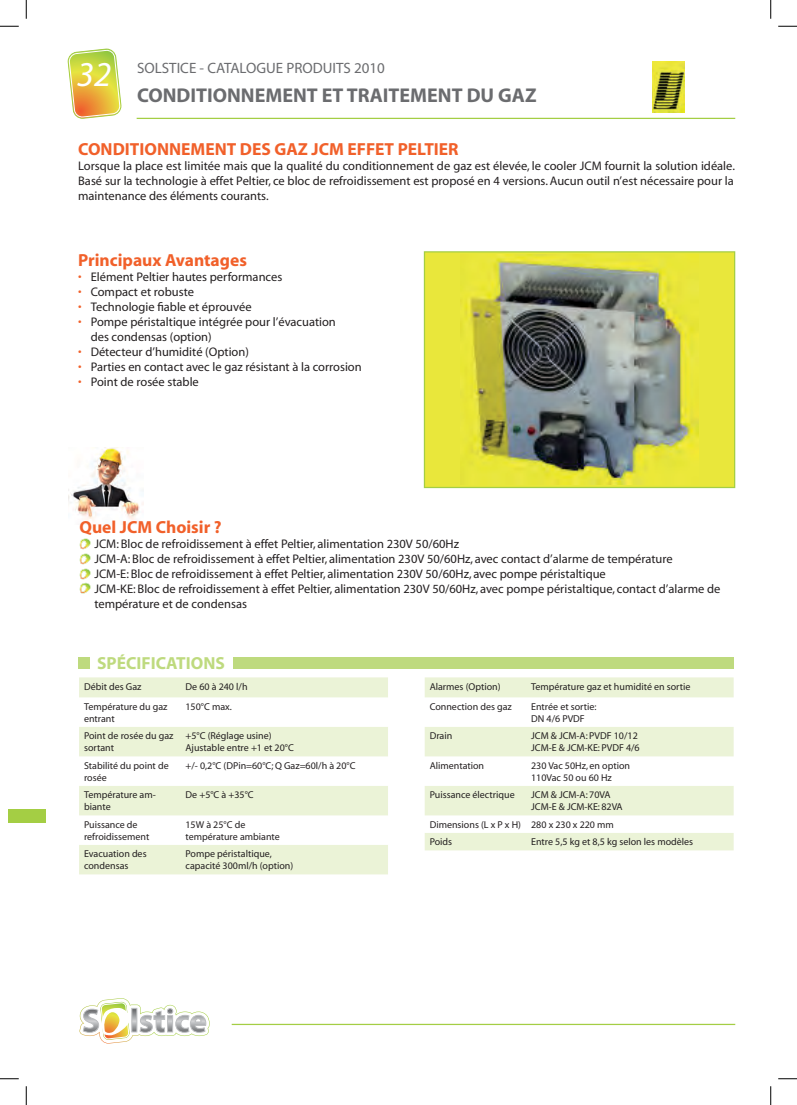
<style>
.page{position:relative;width:797px;height:1105px;background:#fff}
.page>*{position:absolute;margin:0;border:0;box-sizing:border-box;transform-origin:0 0}
.t1{font:italic 35px "Myriad";color:#fff}
.t2{font:700 20px "Myriad";color:#6b6c6f}
.t3{font:700 17.5px "Myriad";color:#f1602a}
.t4{font:700 17.5px "Myriad";color:#beda7e}
.t5{font:15px "Myriad";color:#6b6c6f}
.t6{font:12.5px/15px "Myriad";color:#231f20}
.t7{font:12.5px/15px "Myriad";color:#f1602a;text-align:justify}
.t8{font:10px/12px "Myriad";color:#231f20}
</style>
<div class="page">
<img style="left:69px;top:447px;width:74px;height:74px">
<svg style="left:79px;top:677px;width:309px;height:197px;fill:#ebf3d7"></svg>
<svg style="left:425px;top:677px;width:308px;height:173px;fill:#ebf3d7"></svg>
<div style="left:78px;top:657px;width:12px;height:12px;background:#beda7e"></div>
<div style="left:233px;top:657px;width:501px;height:12px;background:#beda7e"></div>
<div style="left:424px;top:252px;width:310px;height:235px;background:#e9e73b"></div>
<img style="left:464px;top:255px;width:234px;height:229px">
<div style="left:424px;top:251px;width:311px;height:237px;border:1px solid #a4ce44"></div>
<svg style="left:80px;top:538px;width:11px;height:56px"></svg>
<svg style="left:68px;top:49px;width:53px;height:70px"></svg>
<svg style="left:79px;top:998px;width:130px;height:45px"></svg>
<hr style="left:137px;top:118px;width:598px;height:1px;background:#a4ce44">
<hr style="left:232px;top:1024px;width:503px;height:1px;background:#a4ce44">
<img style="left:652px;top:62px;width:32px;height:51px">
<div style="left:9px;top:809px;width:37px;height:14px;background:#a4ce44"></div>
<svg style="left:0;top:25px;width:19px;height:2px"></svg>
<svg style="left:778px;top:25px;width:19px;height:2px"></svg>
<svg style="left:0;top:1078px;width:19px;height:1px"></svg>
<svg style="left:778px;top:1078px;width:19px;height:1px"></svg>
<svg style="left:25px;top:0;width:2px;height:19px"></svg>
<svg style="left:25px;top:1086px;width:2px;height:19px"></svg>
<svg style="left:770px;top:0;width:1px;height:19px"></svg>
<svg style="left:770px;top:1086px;width:1px;height:19px"></svg>
<h1 class="t1" style="left:77px;top:57px;width:36px">32</h1>
<p class="t5" style="left:137px;top:60px;width:249px">SOLSTICE - CATALOGUE PRODUITS 2010</p>
<h2 class="t2" style="left:137px;top:85px;width:401px">CONDITIONNEMENT ET TRAITEMENT DU GAZ</h2>
<h3 class="t3" style="left:78px;top:140px;width:382px">CONDITIONNEMENT DES GAZ JCM EFFET PELTIER</h3>
<p class="t6" style="left:78px;top:159px;width:658px;text-align:justify">Lorsque la place est limitée mais que la qualité du conditionnement de gaz est élevée, le cooler JCM fournit la solution idéale.<br>Basé sur la technologie à effet Peltier, ce bloc de refroidissement est proposé en 4 versions. Aucun outil n’est nécessaire pour la maintenance des éléments courants.</p>
<h3 class="t3" style="left:78px;top:251px;width:170px">Principaux Avantages</h3>
<p class="t6" style="left:91px;top:270px;width:272px">Elément Peltier hautes performances<br>Compact et robuste<br>Technologie fiable et éprouvée<br>Pompe péristaltique intégrée pour l’évacuation<br>des condensas (option)<br>Détecteur d’humidité (Option)<br>Parties en contact avec le gaz résistant à la corrosion Point de rosée stable</p>
<p class="t7" style="left:78px;top:270px;width:5px">• • • •</p>
<p class="t7" style="left:78px;top:345px;width:5px">• • •</p>
<h3 class="t3" style="left:79px;top:518px;width:144px">Quel JCM Choisir ?</h3>
<p class="t6" style="left:94px;top:537px;width:627px">JCM: Bloc de refroidissement à effet Peltier, alimentation 230V 50/60Hz<br>JCM-A: Bloc de refroidissement à effet Peltier, alimentation 230V 50/60Hz, avec contact d’alarme de température<br>JCM-E: Bloc de refroidissement à effet Peltier, alimentation 230V 50/60Hz, avec pompe péristaltique<br>JCM-KE: Bloc de refroidissement à effet Peltier, alimentation 230V 50/60Hz, avec pompe péristaltique, contact d’alarme de température et de condensas</p>
<h3 class="t4" style="left:97px;top:654px;width:129px">SPÉCIFICATIONS</h3>
<p class="t8" style="left:84px;top:681px;width:59px">Débit des Gaz</p>
<p class="t8" style="left:185px;top:681px;width:64px">De 60 à 240 l/h</p>
<p class="t8" style="left:84px;top:701px;width:85px">Température du gaz entrant</p>
<p class="t8" style="left:185px;top:701px;width:48px">150°C max.</p>
<p class="t8" style="left:84px;top:730px;width:91px">Point de rosée du gaz sortant</p>
<p class="t8" style="left:185px;top:730px;width:110px">+5°C (Réglage usine)<br>Ajustable entre +1 et 20°C</p>
<p class="t8" style="left:84px;top:760px;width:86px">Stabilité du point de rosée</p>
<p class="t8" style="left:185px;top:760px;width:171px">+/- 0,2°C (DPin=60°C; Q Gaz=60l/h à 20°C</p>
<p class="t8" style="left:84px;top:789px;width:73px">Température am&shy;biante</p>
<p class="t8" style="left:185px;top:789px;width:70px">De +5°C à +35°C</p>
<p class="t8" style="left:84px;top:819px;width:67px">Puissance de refroidissement</p>
<p class="t8" style="left:185px;top:819px;width:96px">15W à 25°C de température ambiante</p>
<p class="t8" style="left:84px;top:848px;width:64px">Evacuation des condensas</p>
<p class="t8" style="left:185px;top:848px;width:109px">Pompe péristaltique, capacité 300ml/h (option)</p>
<p class="t8" style="left:430px;top:681px;width:72px">Alarmes (Option)</p>
<p class="t8" style="left:531px;top:681px;width:161px">Température gaz et humidité en sortie</p>
<p class="t8" style="left:430px;top:701px;width:84px">Connection des gaz</p>
<p class="t8" style="left:531px;top:701px;width:67px">Entrée et sortie:<br>DN 4/6 PVDF</p>
<p class="t8" style="left:430px;top:730px;width:24px">Drain</p>
<p class="t8" style="left:531px;top:730px;width:110px">JCM &amp; JCM-A: PVDF 10/12<br>JCM-E &amp; JCM-KE: PVDF 4/6</p>
<p class="t8" style="left:430px;top:760px;width:56px">Alimentation</p>
<p class="t8" style="left:531px;top:760px;width:100px">230 Vac 50Hz, en option<br>110Vac 50 ou 60 Hz</p>
<p class="t8" style="left:430px;top:789px;width:86px">Puissance électrique</p>
<p class="t8" style="left:531px;top:789px;width:93px">JCM &amp; JCM-A: 70VA<br>JCM-E &amp; JCM-KE: 82VA</p>
<p class="t8" style="left:430px;top:816px;width:186px;line-height:17.5px">Dimensions (L x P x H) 280 x 230 x 220 mm<br>Poids</p>
<p class="t8" style="left:531px;top:836px;width:163px">Entre 5,5 kg et 8,5 kg selon les modèles</p>
</div>
